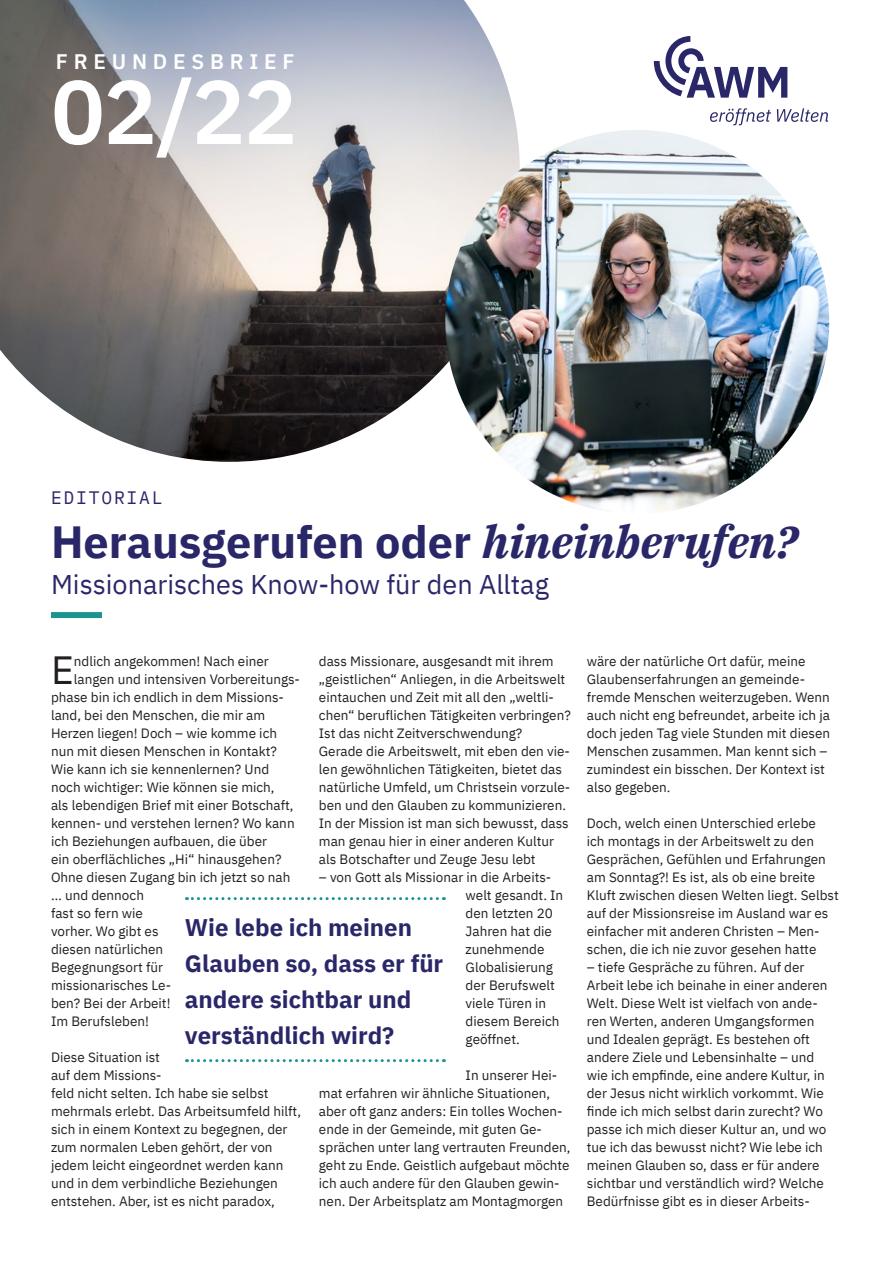
<style>
.page{position:relative;width:893px;height:1263px;background:#fff}
.page>*{position:absolute;margin:0;border:0;box-sizing:border-box;transform-origin:0 0}
.t1{font:600 90px "IBM Plex Sans";color:#fff}
.t2{font:700 45px "IBM Plex Sans";color:#2a2769}
.t3{font:39.3px "IBM Plex Sans";color:#231f20}
.t4{font:27px "IBM Plex Sans";color:#2a2769}
.t5{font:700 24px/36px "IBM Plex Sans";color:#2a2769}
.t6{font:600 21px "IBM Plex Sans";letter-spacing:.275em;color:#fff}
.t7{font:18px "IBM Plex Mono";letter-spacing:.1em;color:#2a2769}
.t8{font:13.5px/18px "IBM Plex Sans";color:#231f20}
.s1{font-family:"IBM Plex Serif";font-style:italic}
</style>
<div class="page">
<img style="left:0;top:0;width:520px;height:462px">
<img style="left:445px;top:130px;width:384px;height:384px;border-radius:192px">
<div style="left:51px;top:612px;width:51px;height:6px;background:#1d9391"></div>
<svg style="left:654px;top:36px;width:133px;height:62px"></svg>
<svg style="left:710px;top:108px;width:118px;height:17px"></svg>
<svg style="left:186px;top:897px;width:251px;height:3px"></svg>
<svg style="left:186px;top:1059px;width:251px;height:3px"></svg>
<p class="t6" style="left:56px;top:45px;width:240px">FREUNDESBRIEF</p>
<p class="t1" style="left:51px;top:41px;width:248px">02/22</p>
<p class="t7" style="left:51px;top:484px;width:113px">EDITORIAL</p>
<p class="t2" style="left:51px;top:506px;width:748px">Herausgerufen oder <span class="s1">hineinberufen?</span></p>
<p class="t4" style="left:51px;top:564px;width:499px">Missionarisches Know-how für den Alltag</p>
<p class="t3" style="left:51px;top:640px;width:24px">E</p>
<p class="t8" style="left:74px;top:651px;width:196px">ndlich angekommen! Nach einer</p>
<p class="t8" style="left:319px;top:651px;width:253px">dass Missionare, ausgesandt mit ihrem „geistlichen“ Anliegen, in die Arbeitswelt eintauchen und Zeit mit all den „weltli&shy;chen“ beruflichen Tätigkeiten verbringen?<br>Ist das nicht Zeitverschwendung?</p>
<p class="t8" style="left:319px;top:741px;width:253px">Gerade die Arbeitswelt, mit eben den vie&shy;len gewöhnlichen Tätigkeiten, bietet das natürliche Umfeld, um Christsein vorzule&shy;ben und den Glauben zu kommunizieren.<br>In der Mission ist man sich bewusst, dass man genau hier in einer anderen Kultur als Botschafter und Zeuge Jesu lebt</p>
<p class="t8" style="left:466px;top:867px;width:99px;text-indent:-147px">– von Gott als Missionar in die Arbeits&shy;welt gesandt. In den letzten 20<br>Jahren hat die zunehmende<br>Globalisierung der Berufswelt viele Türen in diesem Bereich geöffnet.</p>
<p class="t8" style="left:319px;top:1065px;width:253px;text-indent:147px">In unserer Hei&shy;mat erfahren wir ähnliche Situationen, aber oft ganz anders: Ein tolles Wochen&shy;ende in der Gemeinde, mit guten Ge&shy;sprächen unter lang vertrauten Freunden, geht zu Ende. Geistlich aufgebaut möchte ich auch andere für den Glauben gewin&shy;nen. Der Arbeitsplatz am Montagmorgen</p>
<p class="t8" style="left:74px;top:669px;width:228px">langen und intensiven Vorbereitungs-</p>
<p class="t8" style="left:51px;top:687px;width:234px">phase bin ich endlich in dem Missions-</p>
<p class="t8" style="left:51px;top:705px;width:216px">land, bei den Menschen, die mir am</p>
<p class="t8" style="left:51px;top:723px;width:228px">Herzen liegen! Doch – wie komme ich</p>
<p class="t8" style="left:51px;top:741px;width:227px">nun mit diesen Menschen in Kontakt?</p>
<p class="t8" style="left:51px;top:759px;width:220px">Wie kann ich sie kennenlernen? Und</p>
<p class="t8" style="left:51px;top:777px;width:225px">noch wichtiger: Wie können sie mich,</p>
<p class="t8" style="left:51px;top:795px;width:244px">als lebendigen Brief mit einer Botschaft,</p>
<p class="t8" style="left:51px;top:813px;width:245px">kennen- und verstehen lernen? Wo kann</p>
<p class="t8" style="left:51px;top:831px;width:218px">ich Beziehungen aufbauen, die über</p>
<p class="t8" style="left:51px;top:849px;width:232px">ein oberflächliches „Hi“ hinausgehen?</p>
<p class="t8" style="left:51px;top:867px;width:241px">Ohne diesen Zugang bin ich jetzt so nah</p>
<p class="t8" style="left:51px;top:885px;width:94px">… und dennoch</p>
<p class="t8" style="left:51px;top:903px;width:94px">fast so fern wie</p>
<p class="t8" style="left:51px;top:921px;width:109px">vorher. Wo gibt es</p>
<p class="t8" style="left:51px;top:939px;width:114px">diesen natürlichen</p>
<p class="t8" style="left:51px;top:957px;width:114px">Begegnungsort für</p>
<p class="t8" style="left:51px;top:975px;width:122px">missionarisches Le-</p>
<p class="t8" style="left:51px;top:993px;width:121px">ben? Bei der Arbeit!</p>
<p class="t8" style="left:51px;top:1011px;width:99px">Im Berufsleben!</p>
<p class="t8" style="left:51px;top:1047px;width:251px">Diese Situation ist<br>auf dem Missions-<br>feld nicht selten. Ich habe sie selbst mehrmals erlebt. Das Arbeitsumfeld hilft, sich in einem Kontext zu begegnen, der zum normalen Leben gehört, der von jedem leicht eingeordnet werden kann und in dem verbindliche Beziehungen entstehen. Aber, ist es nicht paradox,</p>
<p class="t5" style="left:185px;top:908px;width:260px">Wie lebe ich meinen<br>Glauben so, dass er für andere sichtbar und verständlich wird?</p>
<p class="t8" style="left:587px;top:651px;width:245px">wäre der natürliche Ort dafür, meine Glaubenserfahrungen an gemeinde&shy;fremde Menschen weiterzugeben. Wenn auch nicht eng befreundet, arbeite ich ja doch jeden Tag viele Stunden mit diesen Menschen zusammen. Man kennt sich – zumindest ein bisschen. Der Kontext ist also gegeben.</p>
<p class="t8" style="left:587px;top:813px;width:253px">Doch, welch einen Unterschied erlebe<br>ich montags in der Arbeitswelt zu den Gesprächen, Gefühlen und Erfahrungen am Sonntag?! Es ist, als ob eine breite Kluft zwischen diesen Welten liegt. Selbst auf der Missionsreise im Ausland war es einfacher mit anderen Christen – Men&shy;schen, die ich nie zuvor gesehen hatte</p>
<p class="t8" style="left:587px;top:957px;width:242px">– tiefe Gespräche zu führen. Auf der Arbeit lebe ich beinahe in einer anderen Welt. Diese Welt ist vielfach von ande&shy;ren Werten, anderen Umgangsformen und Idealen geprägt. Es bestehen oft andere Ziele und Lebensinhalte – und wie ich empfinde, eine andere Kultur, in der Jesus nicht wirklich vorkommt. Wie finde ich mich selbst darin zurecht? Wo passe ich mich dieser Kultur an, und wo tue ich das bewusst nicht? Wie lebe ich meinen Glauben so, dass er für andere sichtbar und verständlich wird? Welche Bedürfnisse gibt es in dieser Arbeits-</p>
</div>
